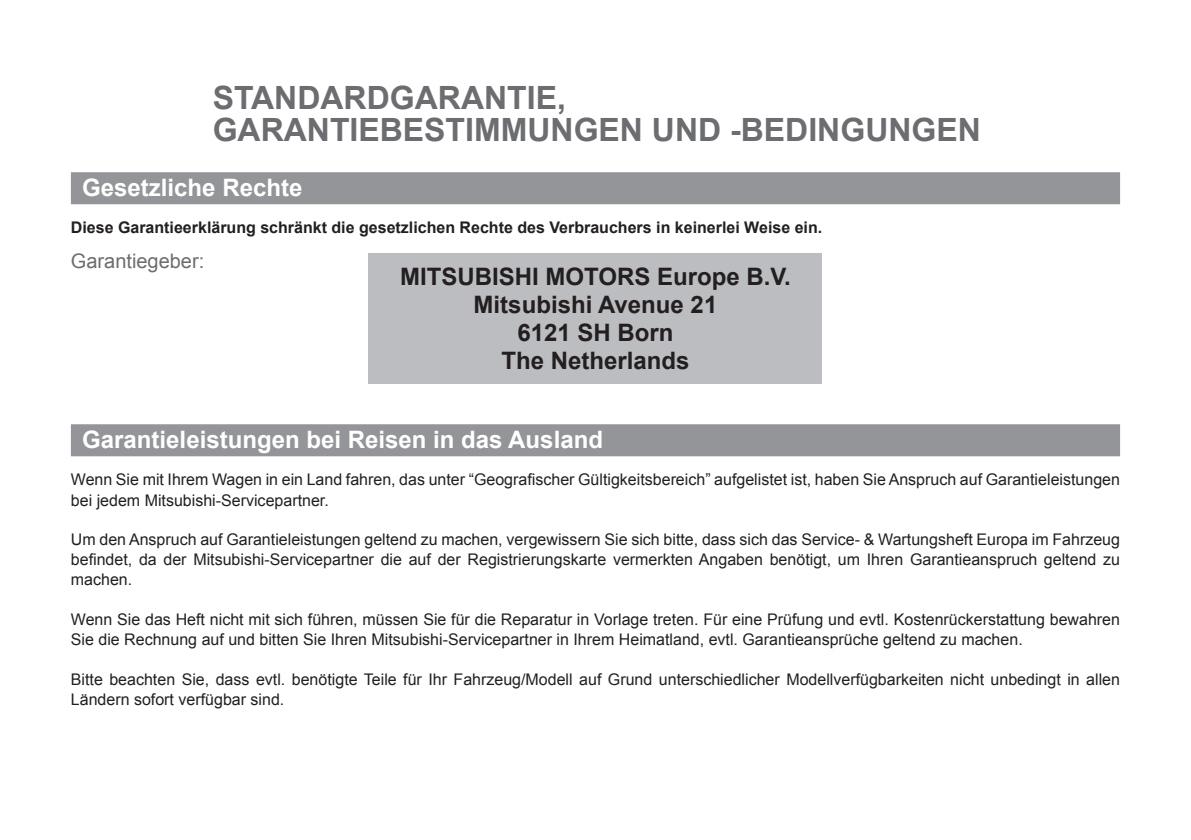
<style>
.page{position:relative;width:1191px;height:840px;background:#fff}
.page>*{position:absolute;margin:0;border:0;box-sizing:border-box;transform-origin:0 0}
.t1{font:700 32px/32px "Arial";color:#6c6d70}
.t2{font:700 24px/28px "Arial";color:#231f20;text-align:center}
.t3{font:700 24px "Arial";color:#fff}
.t4{font:20px "Arial";color:#6c6d70}
.t5{font:16px/20px "Arial";color:#231f20}
.t6{font:700 16px "Arial";color:#231f20}
</style>
<div class="page">
<div style="left:71px;top:172px;width:1049px;height:32px;background:#939598"></div>
<div style="left:71px;top:424px;width:1049px;height:32px;background:#939598"></div>
<div style="left:369px;top:253px;width:453px;height:130px;background:#bcbdc0"></div>
<h1 class="t1" style="left:213px;top:82px;width:769px">STANDARDGARANTIE,<br>GARANTIEBESTIMMUNGEN UND -BEDINGUNGEN</h1>
<h2 class="t3" style="left:82px;top:171px;width:222px">Gesetzliche Rechte</h2>
<p class="t6" style="left:71px;top:217px;width:753px">Diese Garantieerklärung schränkt die gesetzlichen Rechte des Verbrauchers in keinerlei Weise ein.</p>
<p class="t4" style="left:71px;top:247px;width:135px">Garantiegeber:</p>
<h2 class="t2" style="left:400px;top:263px;width:392px">MITSUBISHI MOTORS Europe B.V.<br>Mitsubishi Avenue 21<br>6121 SH Born<br>The Netherlands</h2>
<h2 class="t3" style="left:82px;top:423px;width:522px">Garantieleistungen bei Reisen in das Ausland</h2>
<p class="t5" style="left:71px;top:470px;width:1050px">Wenn Sie mit Ihrem Wagen in ein Land fahren, das unter “Geografischer Gültigkeitsbereich” aufgelistet ist, haben Sie Anspruch auf Garantieleistungen bei jedem Mitsubishi-Servicepartner.</p>
<p class="t5" style="left:71px;top:529px;width:1050px;text-align:justify">Um den Anspruch auf Garantieleistungen geltend zu machen, vergewissern Sie sich bitte, dass sich das Service- &amp; Wartungsheft Europa im Fahrzeug befindet, da der Mitsubishi-Servicepartner die auf der Registrierungskarte vermerkten Angaben benötigt, um Ihren Garantieanspruch geltend zu machen.</p>
<p class="t5" style="left:71px;top:609px;width:1050px">Wenn Sie das Heft nicht mit sich führen, müssen Sie für die Reparatur in Vorlage treten. Für eine Prüfung und evtl. Kostenrückerstattung bewahren<br>Sie die Rechnung auf und bitten Sie Ihren Mitsubishi-Servicepartner in Ihrem Heimatland, evtl. Garantieansprüche geltend zu machen.</p>
<p class="t5" style="left:71px;top:669px;width:1050px">Bitte beachten Sie, dass evtl. benötigte Teile für Ihr Fahrzeug/Modell auf Grund unterschiedlicher Modellverfügbarkeiten nicht unbedingt in allen<br>Ländern sofort verfügbar sind.</p>
</div>
